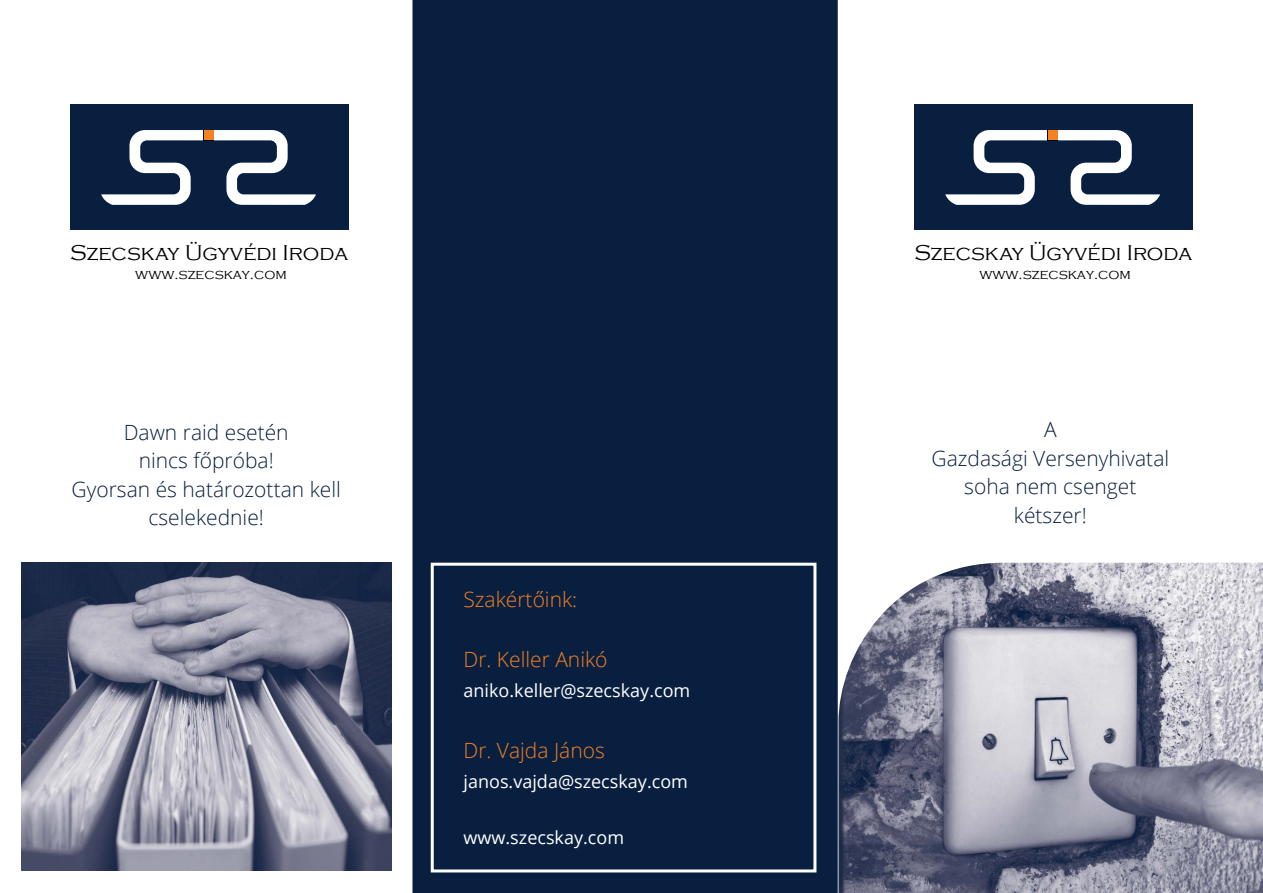
<style>
.page{position:relative;width:1263px;height:893px;background:#fff}
.page>*{position:absolute;margin:0;border:0;box-sizing:border-box;transform-origin:0 0}
.t1{font:300 22.05px "Copperplate Gothic";color:#000}
.t2{font:300 21px/28.5px "Open Sans";color:#091f40;text-align:center}
.t3{font:300 21px "Open Sans";color:#f58220}
.t4{font:18px "Open Sans";color:#fff}
.t5{font:300 14.7px "Copperplate Gothic";color:#000}
</style>
<div class="page">
<div style="left:412px;top:0;width:426px;height:893px;background:#091f40"></div>
<div style="left:914px;top:105px;width:279px;height:125px;background:#091f40"></div>
<svg style="left:945px;top:130px;width:215px;height:75px"></svg>
<svg style="left:1047px;top:130px;width:11px;height:10px"></svg>
<div style="left:1048px;top:131px;width:9px;height:9px;background:#f58220"></div>
<div style="left:70px;top:105px;width:279px;height:125px;background:#091f40"></div>
<svg style="left:101px;top:130px;width:215px;height:75px"></svg>
<svg style="left:203px;top:130px;width:11px;height:10px"></svg>
<div style="left:204px;top:131px;width:9px;height:9px;background:#f58220"></div>
<div style="left:431px;top:563px;width:385px;height:309px;border:3px solid #fff"></div>
<img style="left:21px;top:563px;width:370px;height:308px">
<img style="left:838px;top:563px;width:425px;height:330px">
<p class="t1" style="left:70px;top:241px;width:279px">Szecskay Ügyvédi Iroda</p>
<p class="t1" style="left:914px;top:241px;width:279px">Szecskay Ügyvédi Iroda</p>
<p class="t5" style="left:135px;top:266px;width:153px">www.szecskay.com</p>
<p class="t5" style="left:979px;top:266px;width:153px">www.szecskay.com</p>
<p class="t2" style="left:72px;top:417px;width:271px">Dawn raid esetén<br>nincs főpróba!<br>Gyorsan és határozottan kell cselekednie!</p>
<p class="t2" style="left:931px;top:415px;width:239px">A<br>Gazdasági Versenyhivatal soha nem csenget kétszer!</p>
<p class="t3" style="left:463px;top:585px;width:115px">Szakértőink:</p>
<p class="t3" style="left:463px;top:645px;width:146px">Dr. Keller Anikó</p>
<p class="t4" style="left:463px;top:678px;width:228px">aniko.keller@szecskay.com</p>
<p class="t3" style="left:463px;top:735px;width:143px">Dr. Vajda János</p>
<p class="t4" style="left:463px;top:769px;width:226px">janos.vajda@szecskay.com</p>
<p class="t4" style="left:463px;top:825px;width:162px">www.szecskay.com</p>
</div>
